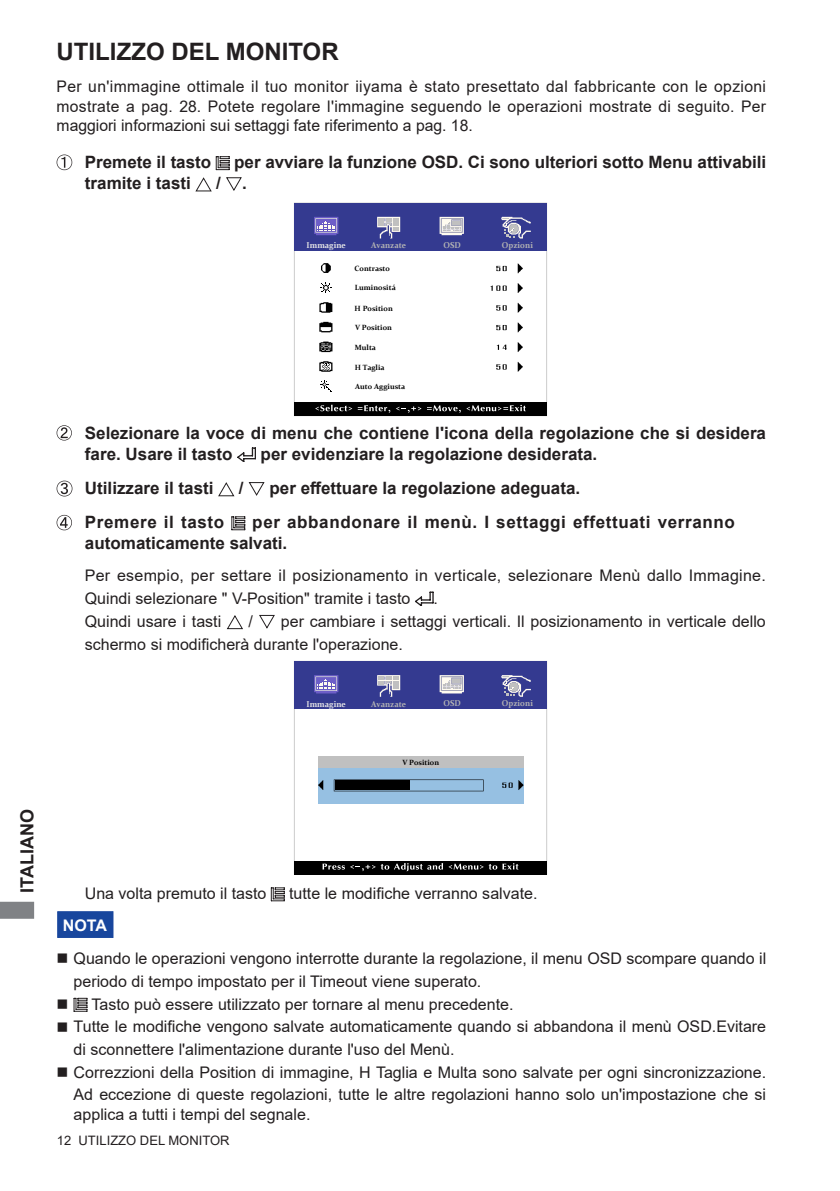
<style>
.page{position:relative;width:840px;height:1191px;background:#fff}
.page>*{position:absolute;margin:0;border:0;box-sizing:border-box;transform-origin:0 0}
.t1{font:700 24px "Arial";color:#231f20}
.t2{font:700 18px "Arial";color:#231f20}
.t3{font:700 17px/21.2px "Arial";color:#231f20}
.t4{font:700 17px/21.2px "Arial";letter-spacing:.035em;color:#231f20}
.t5{font:16px/22.6px "Arial";color:#231f20}
.t6{font:16px/22.6px "Arial";letter-spacing:.02em;color:#231f20}
.t7{font:700 16px "Arial";color:#fff}
.t8{font:13px "Arial";color:#231f20}
.t9{font:700 8.6px "Constantia";color:#b3b3b3;scale:.95 1}
.t10{font:700 8.6px "Constantia";color:#e6e6e6;scale:.95 1}
.t11{font:700 7.6px "Constantia";color:#000}
</style>
<div class="page">
<svg style="left:0;top:901px;width:34px;height:17px"></svg>
<svg style="left:57px;top:154px;width:15px;height:16px"></svg>
<svg style="left:216px;top:156px;width:14px;height:14px"></svg>
<svg style="left:195px;top:178px;width:16px;height:13px"></svg>
<svg style="left:226px;top:177px;width:16px;height:14px"></svg>
<svg style="left:57px;top:425px;width:15px;height:15px"></svg>
<svg style="left:237px;top:447px;width:19px;height:14px"></svg>
<svg style="left:57px;top:480px;width:15px;height:16px"></svg>
<svg style="left:218px;top:482px;width:16px;height:14px"></svg>
<svg style="left:248px;top:482px;width:16px;height:14px"></svg>
<svg style="left:57px;top:515px;width:15px;height:15px"></svg>
<svg style="left:231px;top:516px;width:14px;height:14px"></svg>
<div style="left:57px;top:911px;width:56px;height:26px;background:#18469d;border:1px solid #18469d"></div>
<svg style="left:415px;top:591px;width:18px;height:15px"></svg>
<svg style="left:227px;top:615px;width:16px;height:14px"></svg>
<svg style="left:259px;top:615px;width:16px;height:13px"></svg>
<svg style="left:271px;top:887px;width:14px;height:14px"></svg>
<div style="left:294px;top:203px;width:252px;height:48px;background:#343a90"></div>
<div style="left:294px;top:403px;width:252px;height:13px;background:#000"></div>
<svg style="left:314px;top:217px;width:24px;height:18px"></svg>
<svg style="left:377px;top:216px;width:24px;height:16px"></svg>
<svg style="left:377px;top:217px;width:23px;height:21px"></svg>
<svg style="left:439px;top:217px;width:24px;height:18px"></svg>
<svg style="left:501px;top:217px;width:29px;height:21px"></svg>
<svg style="left:320px;top:380px;width:12px;height:12px"></svg>
<svg style="left:321px;top:263px;width:9px;height:10px"></svg>
<svg style="left:517px;top:263px;width:5px;height:10px"></svg>
<svg style="left:517px;top:283px;width:5px;height:10px"></svg>
<svg style="left:320px;top:282px;width:11px;height:11px"></svg>
<svg style="left:517px;top:303px;width:5px;height:10px"></svg>
<svg style="left:319px;top:302px;width:13px;height:11px"></svg>
<svg style="left:517px;top:322px;width:5px;height:10px"></svg>
<svg style="left:321px;top:321px;width:12px;height:12px"></svg>
<svg style="left:319px;top:322px;width:13px;height:10px"></svg>
<svg style="left:517px;top:342px;width:5px;height:10px"></svg>
<svg style="left:321px;top:342px;width:12px;height:11px"></svg>
<svg style="left:319px;top:341px;width:13px;height:11px"></svg>
<svg style="left:517px;top:362px;width:5px;height:10px"></svg>
<svg style="left:319px;top:361px;width:13px;height:11px"></svg>
<svg style="left:496px;top:266px;width:10px;height:5px"></svg>
<svg style="left:490px;top:285px;width:16px;height:6px"></svg>
<svg style="left:496px;top:305px;width:10px;height:5px"></svg>
<svg style="left:496px;top:325px;width:10px;height:5px"></svg>
<svg style="left:496px;top:345px;width:10px;height:5px"></svg>
<svg style="left:496px;top:364px;width:10px;height:5px"></svg>
<svg style="left:315px;top:405px;width:106px;height:8px"></svg>
<svg style="left:427px;top:405px;width:33px;height:8px"></svg>
<svg style="left:466px;top:405px;width:59px;height:6px"></svg>
<div style="left:294px;top:661px;width:252px;height:48px;background:#343a90"></div>
<div style="left:294px;top:861px;width:252px;height:13px;background:#000"></div>
<svg style="left:322px;top:863px;width:196px;height:8px"></svg>
<div style="left:318px;top:756px;width:205px;height:47px;background:#96c0e2"></div>
<svg style="left:333px;top:779px;width:150px;height:12px"></svg>
<div style="left:335px;top:781px;width:75px;height:9px;background:#000"></div>
<svg style="left:316px;top:675px;width:23px;height:19px"></svg>
<svg style="left:314px;top:675px;width:24px;height:18px"></svg>
<svg style="left:377px;top:675px;width:23px;height:22px"></svg>
<svg style="left:439px;top:675px;width:24px;height:18px"></svg>
<svg style="left:501px;top:675px;width:29px;height:22px"></svg>
<svg style="left:318px;top:780px;width:5px;height:10px"></svg>
<svg style="left:518px;top:780px;width:5px;height:10px"></svg>
<svg style="left:502px;top:782px;width:10px;height:6px"></svg>
<div style="left:318px;top:756px;width:205px;height:11px;background:#c0c0c0"></div>
<svg style="left:73px;top:998px;width:14px;height:13px"></svg>
<p class="t2" style="left:14px;top:892px;width:85px;rotate:-90deg">ITALIANO</p>
<h1 class="t1" style="left:57px;top:35px;width:283px">UTILIZZO DEL MONITOR</h1>
<p class="t5" style="left:57px;top:76px;width:710px;line-height:19.8px;text-align:justify">Per un'immagine ottimale il tuo monitor iiyama è stato presettato dal fabbricante con le opzioni mostrate a pag. 28. Potete regolare l'immagine seguendo le operazioni mostrate di seguito. Per maggiori informazioni sui settaggi fate riferimento a pag. 18.</p>
<p class="t3" style="left:85px;top:151px;width:128px">Premete il tasto</p>
<p class="t3" style="left:234px;top:151px;width:533px">per avviare la funzione OSD. Ci sono ulteriori sotto Menu attivabili</p>
<p class="t3" style="left:85px;top:173px;width:107px">tramite i tasti</p>
<p class="t3" style="left:216px;top:173px;width:32px">/ .</p>
<p class="t10" style="left:306px;top:240px;width:43px">Immagine</p>
<p class="t9" style="left:371px;top:240px;width:38px">Avanzate</p>
<p class="t9" style="left:443px;top:239px;width:20px">OSD</p>
<p class="t9" style="left:501px;top:239px;width:34px">Opzioni</p>
<p class="t11" style="left:354px;top:263px;width:37px">Contrasto</p>
<p class="t11" style="left:354px;top:283px;width:42px">Luminositá</p>
<p class="t11" style="left:354px;top:303px;width:40px">H Position</p>
<p class="t11" style="left:355px;top:322px;width:38px">V Position</p>
<p class="t11" style="left:354px;top:342px;width:23px">Multa</p>
<p class="t11" style="left:354px;top:362px;width:31px">H Taglia</p>
<p class="t11" style="left:355px;top:381px;width:51px">Auto Aggiusta</p>
<p class="t3" style="left:85px;top:422px;width:682px">Selezionare la voce di menu che contiene l'icona della regolazione che si desidera fare. Usare il tasto</p>
<p class="t3" style="left:260px;top:443px;width:338px">per evidenziare la regolazione desiderata.</p>
<p class="t3" style="left:85px;top:477px;width:130px">Utilizzare il tasti</p>
<p class="t3" style="left:239px;top:477px;width:6px">/</p>
<p class="t3" style="left:269px;top:477px;width:312px">per effettuare la regolazione adeguata.</p>
<p class="t4" style="left:85px;top:511px;width:141px">Premere il tasto</p>
<p class="t4" style="left:85px;top:511px;width:651px;text-indent:167px">per abbandonare il menù. I settaggi effettuati verranno automaticamente salvati.</p>
<p class="t6" style="left:85px;top:564px;width:682px">Per esempio, per settare il posizionamento in verticale, selezionare Menù dallo Immagine.<br>Quindi selezionare " V-Position" tramite i tasto</p>
<p class="t5" style="left:433px;top:587px;width:6px">.</p>
<p class="t5" style="left:85px;top:610px;width:138px">Quindi usare i tasti</p>
<p class="t5" style="left:248px;top:610px;width:6px">/</p>
<p class="t5" style="left:85px;top:610px;width:682px;text-indent:196px">per cambiare i settaggi verticali. Il posizionamento in verticale dello schermo si modificherà durante l'operazione.</p>
<p class="t10" style="left:306px;top:697px;width:43px">Immagine</p>
<p class="t9" style="left:371px;top:697px;width:38px">Avanzate</p>
<p class="t9" style="left:443px;top:697px;width:20px">OSD</p>
<p class="t9" style="left:501px;top:697px;width:34px">Opzioni</p>
<p class="t11" style="left:402px;top:757px;width:38px">V Position</p>
<p class="t5" style="left:85px;top:882px;width:183px">Una volta premuto il tasto</p>
<p class="t5" style="left:289px;top:882px;width:250px">tutte le modifiche verranno salvate.</p>
<p class="t7" style="left:63px;top:914px;width:46px">NOTA</p>
<p class="t5" style="left:74px;top:947px;width:693px;text-indent:-17px">■ Quando le operazioni vengono interrotte durante la regolazione, il menu OSD scompare quando il periodo di tempo impostato per il Timeout viene superato.</p>
<p class="t5" style="left:57px;top:992px;width:458px">■ Tasto può essere utilizzato per tornare al menu precedente.</p>
<p class="t5" style="left:74px;top:1015px;width:693px;text-indent:-17px">■ Tutte le modifiche vengono salvate automaticamente quando si abbandona il menù OSD.Evitare di sconnettere l'alimentazione durante l'uso del Menù.</p>
<p class="t5" style="left:57px;top:1060px;width:710px;text-align:right">■ Correzzioni della Position di immagine, H Taglia e Multa sono salvate per ogni sincronizzazione.<br>Ad eccezione di queste regolazioni, tutte le altre regolazioni hanno solo un'impostazione che si</p>
<p class="t5" style="left:74px;top:1103px;width:238px">applica a tutti i tempi del segnale.</p>
<p class="t8" style="left:57px;top:1131px;width:174px">12 UTILIZZO DEL MONITOR</p>
</div>
